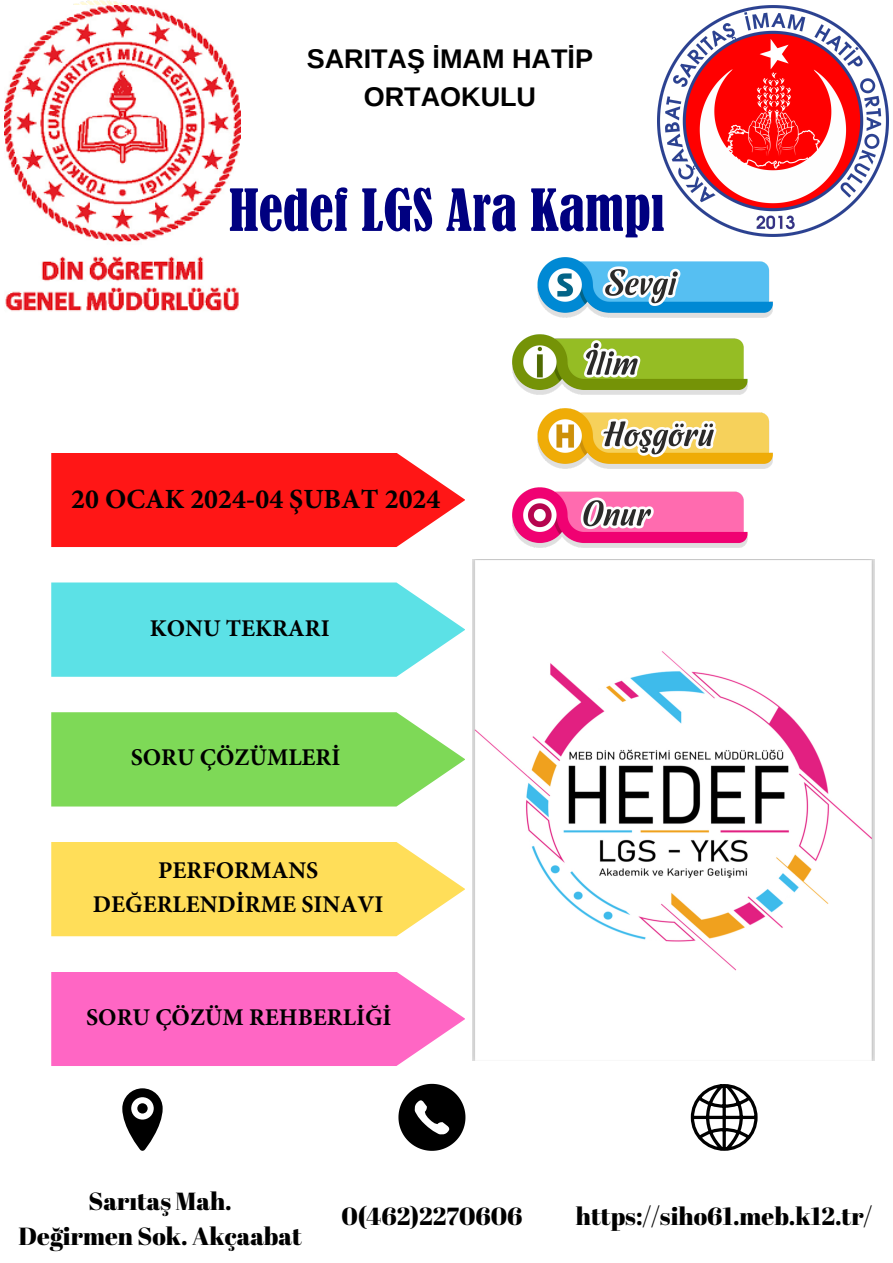
<style>
.page{position:relative;width:893px;height:1263px;background:#fff}
.page>*{position:absolute;margin:0;border:0;box-sizing:border-box;transform-origin:0 0}
.t1{font:condensed 54px "Bernard";color:#000080}
.t2{font:700 27.83px "Minion Pro";color:#000}
.t3{font:700 27px/37.7px "Arimo";color:#000;text-align:center}
.t4{font:24.75px/34.3px "Abril Fatface";color:#000;text-align:center}
.t5{font:700 24.08px/33.2px "Minion Pro";color:#000;text-align:center}
</style>
<div class="page">
<svg style="left:51px;top:453px;width:414px;height:94px;background:#ff2828"></svg>
<img style="left:657px;top:6px;width:231px;height:231px">
<svg style="left:51px;top:582px;width:414px;height:95px;background:#69e3e8"></svg>
<svg style="left:51px;top:712px;width:414px;height:94px;background:#88dc64"></svg>
<svg style="left:51px;top:842px;width:414px;height:94px;background:#ffe065"></svg>
<svg style="left:51px;top:972px;width:414px;height:94px;background:#ff71c8"></svg>
<img style="left:4px;top:6px;width:236px;height:305px">
<svg style="left:398px;top:1084px;width:67px;height:67px"></svg>
<svg style="left:690px;top:1084px;width:67px;height:67px"></svg>
<svg style="left:122px;top:1088px;width:41px;height:63px"></svg>
<div style="left:137px;top:1103px;width:11px;height:10px;background:#000;border-radius:50%"></div>
<img style="left:512px;top:258px;width:260px;height:289px">
<img style="left:472px;top:559px;width:402px;height:501px">
<p class="t3" style="left:307px;top:40px;width:288px">SARITAŞ İMAM HATİP<br>ORTAOKULU</p>
<h1 class="t1" style="left:229px;top:179px;width:437px">Hedef LGS Ara Kampı</h1>
<p class="t2" style="left:71px;top:480px;width:371px">20 OCAK 2024-04 ŞUBAT 2024</p>
<p class="t5" style="left:150px;top:611px;width:181px">KONU TEKRARI</p>
<p class="t5" style="left:131px;top:741px;width:211px">SORU ÇÖZÜMLERİ</p>
<p class="t5" style="left:93px;top:854px;width:292px">PERFORMANS<br>DEĞERLENDİRME SINAVI</p>
<p class="t5" style="left:86px;top:1000px;width:307px">SORU ÇÖZÜM REHBERLİĞİ</p>
<p class="t4" style="left:19px;top:1183px;width:285px">Sarıtaş Mah.<br>Değirmen Sok. Akçaabat</p>
<p class="t4" style="left:341px;top:1198px;width:183px">0(462)2270606</p>
<p class="t4" style="left:576px;top:1198px;width:298px">https://siho61.meb.k12.tr/</p>
</div>
